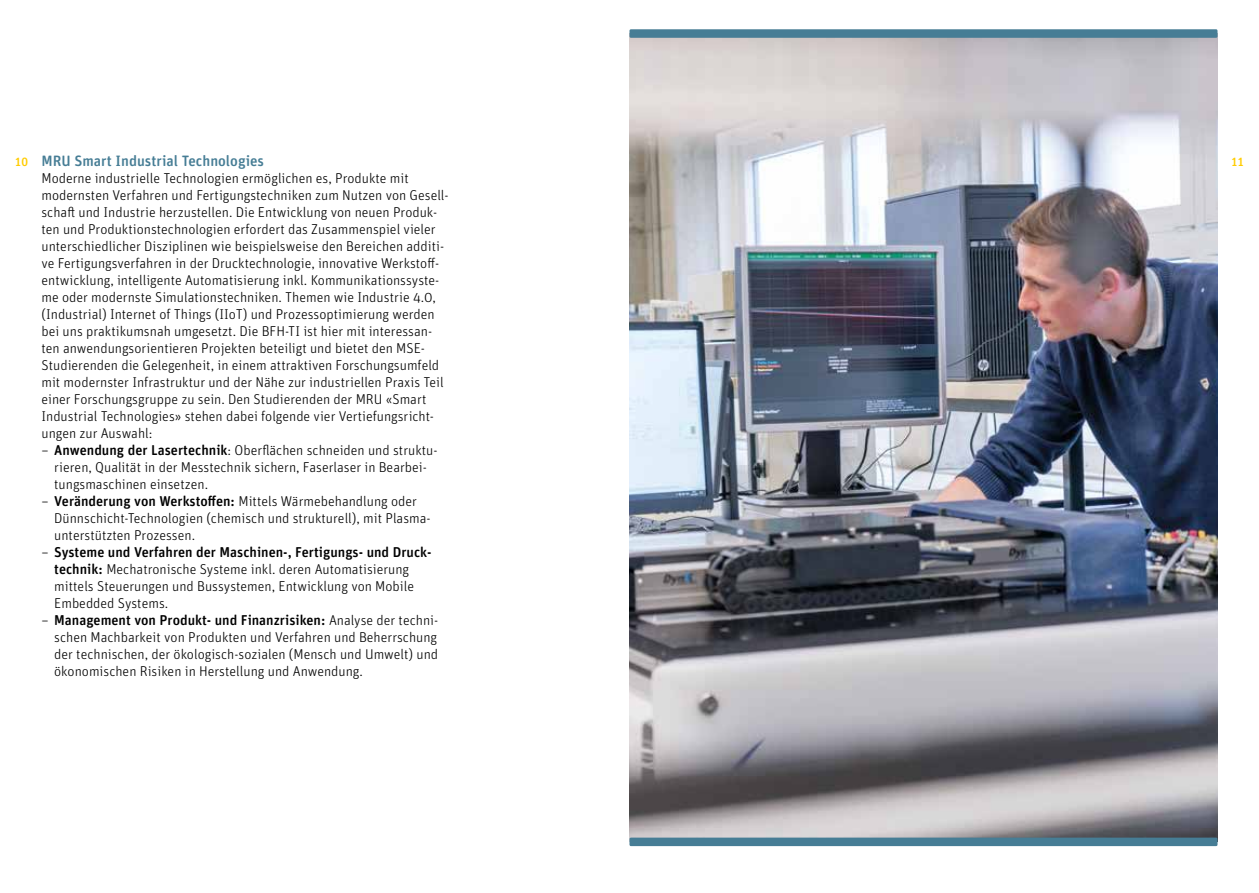
<style>
.page{position:relative;width:1259px;height:893px;background:#fff}
.page>*{position:absolute;margin:0;border:0;box-sizing:border-box;transform-origin:0 0}
.t1{font:500 15px "Unit Rounded Pro";color:#467d95}
.t2{font:300 14.25px/17px "Unit Rounded Pro";color:#000}
.t3{font:500 12px "Unit Rounded Pro";color:#fc0}
.s1{font-size:12px;color:#fc0}
.s2{font-weight:500}
</style>
<div class="page">
<img style="left:629px;top:38px;width:588px;height:800px">
<div style="left:629px;top:838px;width:588px;height:8px;background:#467d95;border-radius:2px"></div>
<div style="left:629px;top:29px;width:588px;height:9px;background:#467d95;border-radius:2px"></div>
<p class="t1" style="left:15px;top:150px;width:251px"><span class="s1">10</span> MRU Smart Industrial Technologies</p>
<p class="t3" style="left:1231px;top:153px;width:14px">11</p>
<p class="t2" style="left:41px;top:169px;width:409px">Moderne industrielle Technologien ermöglichen es, Produkte mit modernsten Verfahren und Fertigungstechniken zum Nutzen von Gesell&shy;schaft und Industrie herzustellen. Die Entwicklung von neuen Produk&shy;ten und Produktionstechnologien erfordert das Zusammenspiel vieler unterschiedlicher Disziplinen wie beispielsweise den Bereichen additi&shy;ve Fertigungsverfahren in der Drucktechnologie, innovative Werkstoff&shy;entwicklung, intelligente Automatisierung inkl. Kommunikationssyste&shy;me oder modernste Simulationstechniken. Themen wie Industrie 4.0, (Industrial) Internet of Things (IIoT) und Prozessoptimierung werden bei uns praktikumsnah umgesetzt. Die BFH-TI ist hier mit interessan&shy;ten anwendungsorientieren Projekten beteiligt und bietet den MSE-Studierenden die Gelegenheit, in einem attraktiven Forschungsumfeld mit modernster Infrastruktur und der Nähe zur industriellen Praxis Teil einer Forschungsgruppe zu sein. Den Studierenden der MRU «Smart Industrial Technologies» stehen dabei folgende vier Vertiefungsricht&shy;ungen zur Auswahl:</p>
<p class="t2" style="left:54px;top:441px;width:385px;text-indent:-13px">– <span class="s2">Anwendung der Lasertechnik</span>: Oberflächen schneiden und struktu&shy;rieren, Qualität in der Messtechnik sichern, Faserlaser in Bearbei&shy;tungsmaschinen einsetzen.</p>
<p class="t2" style="left:54px;top:492px;width:378px;text-indent:-13px">– <span class="s2">Veränderung von Werkstoffen:</span> Mittels Wärmebehandlung oder<br>Dünnschicht-Technologien (chemisch und strukturell), mit Plasma&shy;unterstützten Prozessen.</p>
<p class="t2" style="left:54px;top:543px;width:379px;text-indent:-13px">– <span class="s2">Systeme und Verfahren der Maschinen-, Fertigungs- und Druck&shy;technik:</span> Mechatronische Systeme inkl. deren Automatisierung mittels Steuerungen und Bussystemen, Entwicklung von Mobile Embedded Systems.</p>
<p class="t2" style="left:54px;top:612px;width:385px;text-align:justify;text-indent:-13px">– <span class="s2">Management von Produkt- und Finanzrisiken:</span> Analyse der techni&shy;schen Machbarkeit von Produkten und Verfahren und Beherrschung der technischen, der ökologisch-sozialen (Mensch und Umwelt) und ökonomischen Risiken in Herstellung und Anwendung.</p>
</div>
